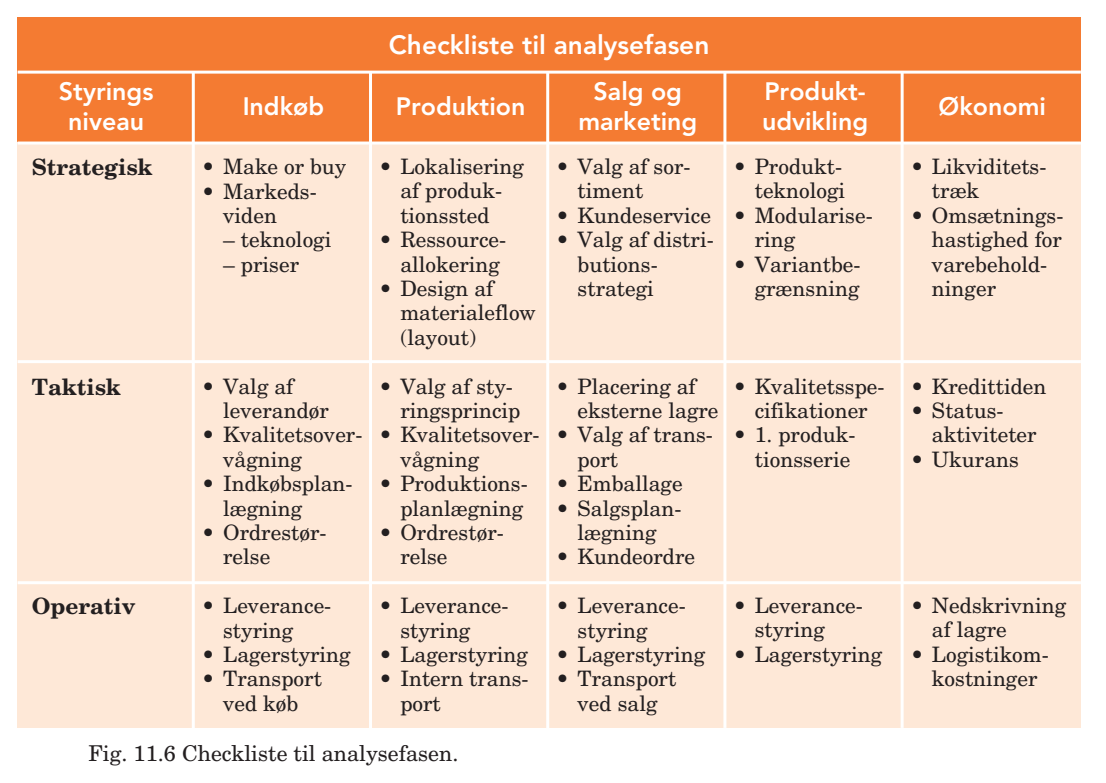
<style>
.page{position:relative;width:1106px;height:783px;background:#fff}
.page>*{position:absolute;margin:0;border:0;box-sizing:border-box;transform-origin:0 0}
.t1{font:800 26.25px "Avenir";color:#fff}
.t2{font:800 25px "Avenir";color:#fff}
.t3{font:700 22.5px "New Century Schlbk";color:#231f20}
.t4{font:21.75px "New Century Schlbk";color:#231f20}
.t5{font:21.25px/24.2px "New Century Schlbk";color:#231f20}
</style>
<div class="page">
<div style="left:18px;top:17px;width:1063px;height:711px;background:#fee8d7"></div>
<div style="left:18px;top:17px;width:1063px;height:54px;background:#f47b32"></div>
<div style="left:18px;top:71px;width:1063px;height:70px;background:#f47b32"></div>
<hr style="left:18px;top:71px;width:1063px;height:3px;background:#fff">
<hr style="left:723px;top:71px;width:3px;height:656px;background:#fff">
<hr style="left:900px;top:71px;width:3px;height:656px;background:#fff">
<hr style="left:546px;top:71px;width:3px;height:659px;background:#fff">
<hr style="left:369px;top:71px;width:3px;height:659px;background:#fff">
<hr style="left:192px;top:72px;width:3px;height:659px;background:#fff">
<hr style="left:18px;top:141px;width:1063px;height:3px;background:#fff">
<hr style="left:18px;top:360px;width:1063px;height:3px;background:#fff">
<hr style="left:18px;top:581px;width:1063px;height:3px;background:#fff">
<p class="t1" style="left:389px;top:29px;width:322px">Checkliste til analysefasen</p>
<p class="t2" style="left:59px;top:77px;width:96px">Styrings</p>
<p class="t2" style="left:593px;top:77px;width:90px">Salg og</p>
<p class="t2" style="left:764px;top:77px;width:103px">Produkt-</p>
<p class="t2" style="left:243px;top:92px;width:83px">Indkøb</p>
<p class="t2" style="left:396px;top:92px;width:131px">Produktion</p>
<p class="t2" style="left:938px;top:92px;width:109px">Økonomi</p>
<p class="t2" style="left:68px;top:107px;width:77px">niveau</p>
<p class="t2" style="left:578px;top:107px;width:120px">marketing</p>
<p class="t2" style="left:762px;top:107px;width:108px">udvikling</p>
<p class="t3" style="left:32px;top:153px;width:122px">Strategisk</p>
<p class="t5" style="left:932px;top:154px;width:116px;text-indent:-21px">• Likviditets&shy;træk</p>
<p class="t5" style="left:932px;top:203px;width:133px;text-indent:-21px">• Omsætnings&shy;hastighed for varebehold&shy;ninger</p>
<p class="t5" style="left:733px;top:154px;width:113px;text-align:right">• Produkt&shy;teknologi</p>
<p class="t5" style="left:755px;top:203px;width:120px;text-indent:-21px">• Modularise&shy;ring</p>
<p class="t5" style="left:733px;top:252px;width:129px;text-align:right">• Variantbe&shy;grænsning</p>
<p class="t5" style="left:577px;top:154px;width:113px;text-indent:-21px">• Valg af sor&shy;timent</p>
<p class="t5" style="left:556px;top:203px;width:156px">• Kundeservice</p>
<p class="t5" style="left:577px;top:227px;width:138px;text-indent:-21px">• Valg af distri&shy;butions&shy;strategi</p>
<p class="t5" style="left:400px;top:154px;width:125px;text-indent:-21px">• Lokalisering af produk&shy;tionssted</p>
<p class="t5" style="left:379px;top:227px;width:127px;text-align:right">• Ressource&shy;allokering</p>
<p class="t5" style="left:400px;top:276px;width:137px;text-indent:-21px">• Design af materialeflow (layout)</p>
<p class="t5" style="left:400px;top:374px;width:121px;text-indent:-21px">• Valg af sty&shy;ringsprincip</p>
<p class="t5" style="left:400px;top:422px;width:141px;text-indent:-21px">• Kvalitetsover&shy;vågning</p>
<p class="t5" style="left:379px;top:471px;width:150px;text-align:right">• Produktions&shy;planlægning</p>
<p class="t5" style="left:400px;top:520px;width:105px;text-indent:-21px">• Ordrestør&shy;relse</p>
<p class="t5" style="left:400px;top:593px;width:108px;text-indent:-21px">• Leverance&shy;styring</p>
<p class="t5" style="left:379px;top:642px;width:150px">• Lagerstyring</p>
<p class="t5" style="left:400px;top:666px;width:130px;text-indent:-21px">• Intern trans&shy;port</p>
<p class="t5" style="left:202px;top:154px;width:146px">• Make or buy</p>
<p class="t5" style="left:223px;top:179px;width:95px;text-indent:-21px">• Markeds&shy;viden</p>
<p class="t5" style="left:223px;top:227px;width:110px">– teknologi</p>
<p class="t5" style="left:223px;top:252px;width:77px">– priser</p>
<p class="t5" style="left:910px;top:374px;width:137px">• Kredittiden</p>
<p class="t5" style="left:932px;top:398px;width:106px;text-indent:-21px">• Status&shy;aktiviteter</p>
<p class="t5" style="left:910px;top:447px;width:110px">• Ukurans</p>
<p class="t5" style="left:733px;top:374px;width:153px;text-align:center">• Kvalitetsspe&shy;cifikationer</p>
<p class="t5" style="left:733px;top:422px;width:122px;text-align:right">• 1. produk&shy;tionsserie</p>
<p class="t5" style="left:577px;top:374px;width:142px;text-indent:-21px">• Placering af eksterne lagre</p>
<p class="t5" style="left:577px;top:422px;width:137px;text-indent:-21px">• Valg af trans&shy;port</p>
<p class="t5" style="left:556px;top:471px;width:128px">• Emballage</p>
<p class="t5" style="left:556px;top:495px;width:125px;text-align:center">• Salgsplan&shy;lægning</p>
<p class="t5" style="left:556px;top:544px;width:140px">• Kundeordre</p>
<p class="t5" style="left:577px;top:593px;width:108px;text-indent:-21px">• Leverance&shy;styring</p>
<p class="t5" style="left:556px;top:642px;width:150px">• Lagerstyring</p>
<p class="t5" style="left:556px;top:666px;width:122px;text-align:center">• Transport ved salg</p>
<p class="t5" style="left:223px;top:374px;width:107px;text-indent:-21px">• Valg af leverandør</p>
<p class="t5" style="left:223px;top:422px;width:141px;text-indent:-21px">• Kvalitetsover&shy;vågning</p>
<p class="t5" style="left:223px;top:471px;width:131px;text-indent:-21px">• Indkøbsplan&shy;lægning</p>
<p class="t5" style="left:223px;top:520px;width:105px;text-indent:-21px">• Ordrestør&shy;relse</p>
<p class="t5" style="left:223px;top:593px;width:108px;text-indent:-21px">• Leverance&shy;styring</p>
<p class="t5" style="left:202px;top:642px;width:150px">• Lagerstyring</p>
<p class="t5" style="left:202px;top:666px;width:122px;text-align:center">• Transport ved køb</p>
<p class="t3" style="left:32px;top:372px;width:91px">Taktisk</p>
<p class="t5" style="left:932px;top:593px;width:136px;text-indent:-21px">• Nedskrivning af lagre</p>
<p class="t5" style="left:910px;top:642px;width:140px;text-align:center">• Logistikom&shy;kostninger</p>
<p class="t5" style="left:755px;top:593px;width:108px;text-indent:-21px">• Leverance&shy;styring</p>
<p class="t5" style="left:733px;top:642px;width:150px">• Lagerstyring</p>
<p class="t3" style="left:32px;top:592px;width:105px">Operativ</p>
<p class="t4" style="left:88px;top:740px;width:371px">Fig. 11.6 Checkliste til analysefasen.</p>
</div>
